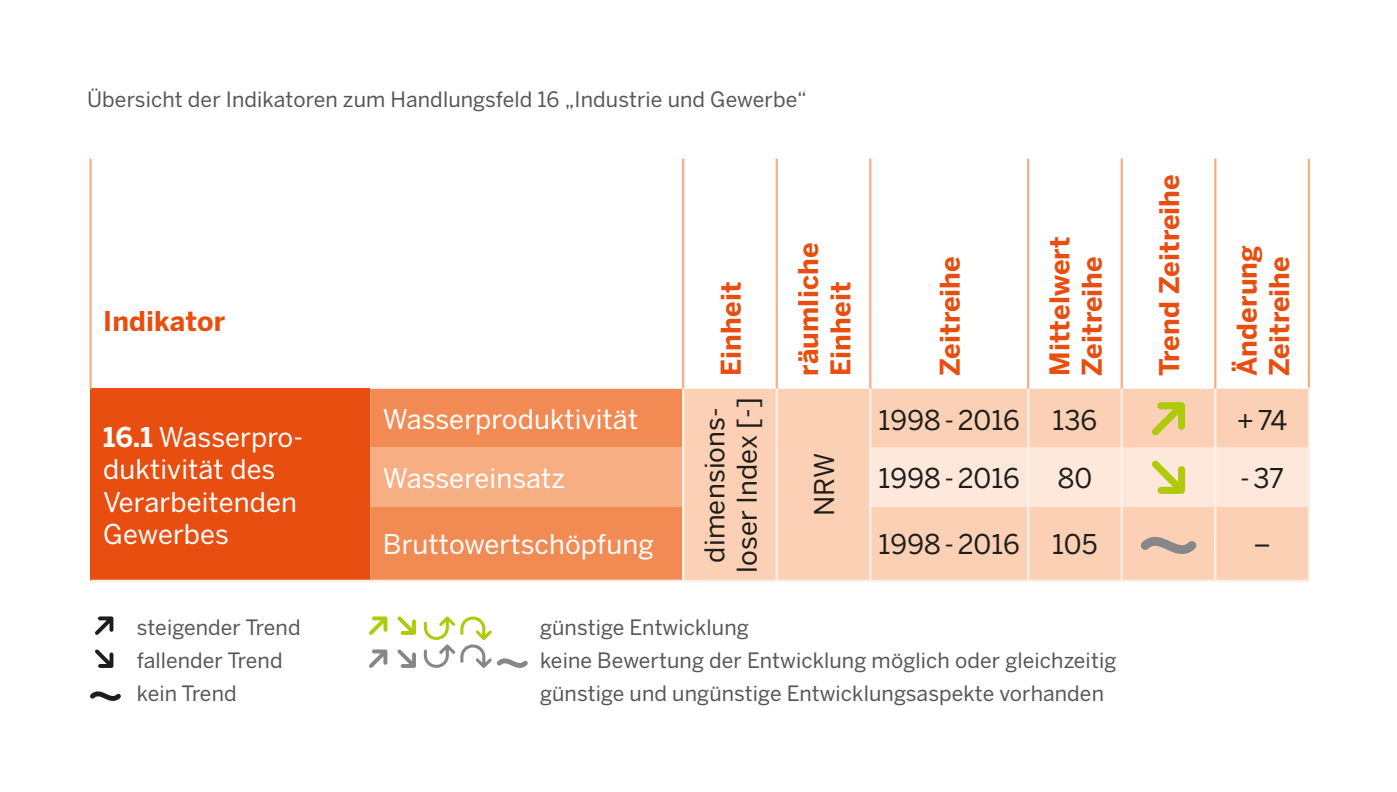
<style>
.page{position:relative;width:1397px;height:792px;background:#fff}
.page>*{position:absolute;margin:0;border:0;box-sizing:border-box;transform-origin:0 0}
.t1{font:27px/32.4px "Benton Sans";letter-spacing:.005em;color:#fff}
.t2{font:700 27px/32.4px "Benton Sans";letter-spacing:.005em;color:#e84e0f}
.t3{font:27px/32.4px "Benton Sans";letter-spacing:.005em;color:#1d1d1b;text-align:center}
.t4{font:21px/33px "Benton Sans";letter-spacing:.005em;color:#575756}
.s1{font-weight:700}
</style>
<div class="page">
<div style="left:91px;top:388px;width:279px;height:192px;background:#e84e0f"></div>
<div style="left:370px;top:388px;width:312px;height:191px;background:#f18a53"></div>
<div style="left:684px;top:388px;width:623px;height:191px;background:#fbd0b5"></div>
<div style="left:370px;top:447px;width:313px;height:59px;background:#f7ae83"></div>
<hr style="left:775px;top:158px;width:3px;height:230px;background:#f7ae83">
<hr style="left:869px;top:158px;width:2px;height:230px;background:#f7ae83">
<hr style="left:1027px;top:158px;width:2px;height:230px;background:#f7ae83">
<hr style="left:1120px;top:158px;width:3px;height:230px;background:#f7ae83">
<hr style="left:1214px;top:158px;width:2px;height:230px;background:#f7ae83">
<hr style="left:1307px;top:158px;width:3px;height:229px;background:#f7ae83">
<hr style="left:682px;top:158px;width:2px;height:230px;background:#f7ae83">
<hr style="left:89px;top:158px;width:3px;height:230px;background:#f7ae83">
<hr style="left:682px;top:388px;width:2px;height:59px;background:#fef0e7">
<hr style="left:682px;top:447px;width:2px;height:59px;background:#fef0e7">
<hr style="left:682px;top:506px;width:2px;height:73px;background:#fef0e7">
<hr style="left:775px;top:388px;width:3px;height:59px;background:#fef0e7">
<hr style="left:775px;top:447px;width:3px;height:59px;background:#fef0e7">
<hr style="left:775px;top:506px;width:3px;height:73px;background:#fef0e7">
<hr style="left:869px;top:388px;width:2px;height:59px;background:#fef0e7">
<hr style="left:869px;top:447px;width:2px;height:59px;background:#fef0e7">
<hr style="left:869px;top:506px;width:2px;height:73px;background:#fef0e7">
<hr style="left:1027px;top:388px;width:2px;height:59px;background:#fef0e7">
<hr style="left:1027px;top:506px;width:2px;height:73px;background:#fef0e7">
<hr style="left:1120px;top:388px;width:3px;height:59px;background:#fef0e7">
<hr style="left:1120px;top:506px;width:3px;height:73px;background:#fef0e7">
<hr style="left:1214px;top:388px;width:2px;height:59px;background:#fef0e7">
<hr style="left:1214px;top:506px;width:2px;height:73px;background:#fef0e7">
<hr style="left:1307px;top:390px;width:3px;height:57px;background:#fef0e7">
<hr style="left:1307px;top:447px;width:3px;height:59px;background:#fef0e7">
<hr style="left:1307px;top:506px;width:3px;height:73px;background:#fef0e7">
<hr style="left:1307px;top:387px;width:90px;height:3px;background:#fef0e7">
<hr style="left:870px;top:579px;width:158px;height:2px;background:#fef0e7">
<hr style="left:1028px;top:579px;width:93px;height:2px;background:#fef0e7">
<hr style="left:1121px;top:579px;width:94px;height:2px;background:#fef0e7">
<hr style="left:1215px;top:579px;width:94px;height:2px;background:#fef0e7">
<hr style="left:1309px;top:579px;width:88px;height:2px;background:#fef0e7">
<hr style="left:683px;top:579px;width:94px;height:2px;background:#fef0e7">
<hr style="left:777px;top:579px;width:93px;height:2px;background:#fef0e7">
<hr style="left:370px;top:579px;width:313px;height:2px;background:#fef0e7">
<hr style="left:91px;top:579px;width:279px;height:2px;background:#fef0e7">
<svg style="left:1151px;top:402px;width:34px;height:33px"></svg>
<div style="left:871px;top:447px;width:437px;height:59px;background:#fde8db"></div>
<svg style="left:1132px;top:531px;width:72px;height:28px;background:#ddbda9"></svg>
<svg style="left:95px;top:616px;width:18px;height:18px"></svg>
<svg style="left:95px;top:649px;width:18px;height:18px"></svg>
<svg style="left:90px;top:691px;width:31px;height:10px"></svg>
<svg style="left:369px;top:616px;width:18px;height:18px"></svg>
<svg style="left:397px;top:616px;width:19px;height:18px"></svg>
<svg style="left:369px;top:649px;width:18px;height:18px"></svg>
<svg style="left:397px;top:649px;width:19px;height:18px"></svg>
<svg style="left:424px;top:616px;width:104px;height:52px"></svg>
<div style="left:1310px;top:0;width:87px;height:791px;background:#fff"></div>
<p class="t4" style="left:87px;top:82px;width:721px">Übersicht der Indikatoren zum Handlungsfeld 16 „Industrie und Gewerbe“</p>
<p class="t2" style="left:103px;top:304px;width:123px">Indikator</p>
<p class="t2" style="left:714px;top:376px;width:96px;rotate:-90deg">Einheit</p>
<p class="t2" style="left:791px;top:376px;width:135px;rotate:-90deg">räumliche<br>Einheit</p>
<p class="t2" style="left:933px;top:376px;width:121px;rotate:-90deg">Zeitreihe</p>
<p class="t2" style="left:1043px;top:376px;width:141px;rotate:-90deg">Mittelwert<br>Zeitreihe</p>
<p class="t2" style="left:1153px;top:376px;width:203px;rotate:-90deg">Trend Zeitreihe</p>
<p class="t2" style="left:1230px;top:376px;width:132px;rotate:-90deg">Änderung<br>Zeitreihe</p>
<p class="t1" style="left:103px;top:420px;width:201px"><span class="s1">16.1</span> Wasserpro&shy;duktivität des<br>Verarbeitenden<br>Gewerbes</p>
<p class="t1" style="left:383px;top:403px;width:257px">Wasserproduktivität</p>
<p class="t3" style="left:698px;top:572px;width:177px;rotate:-90deg">dimensions&shy;loser Index [-]</p>
<p class="t3" style="left:878px;top:403px;width:220px">1998 - 2016 136</p>
<p class="t3" style="left:1237px;top:403px;width:52px">+74</p>
<p class="t3" style="left:808px;top:516px;width:65px;rotate:-90deg">NRW</p>
<p class="t1" style="left:383px;top:461px;width:184px">Wassereinsatz</p>
<p class="t3" style="left:878px;top:461px;width:143px">1998 - 2016</p>
<p class="t3" style="left:1057px;top:461px;width:36px">80</p>
<p class="t3" style="left:1240px;top:461px;width:45px">- 37</p>
<p class="t1" style="left:383px;top:527px;width:272px">Bruttowertschöpfung</p>
<p class="t3" style="left:878px;top:527px;width:221px">1998 - 2016 105</p>
<p class="t3" style="left:1253px;top:527px;width:19px">–</p>
<p class="t4" style="left:137px;top:610px;width:165px">steigender Trend fallender Trend kein Trend</p>
<p class="t4" style="left:540px;top:610px;width:578px">günstige Entwicklung<br>keine Bewertung der Entwicklung möglich oder gleichzeitig günstige und ungünstige Entwicklungsaspekte vorhanden</p>
</div>
